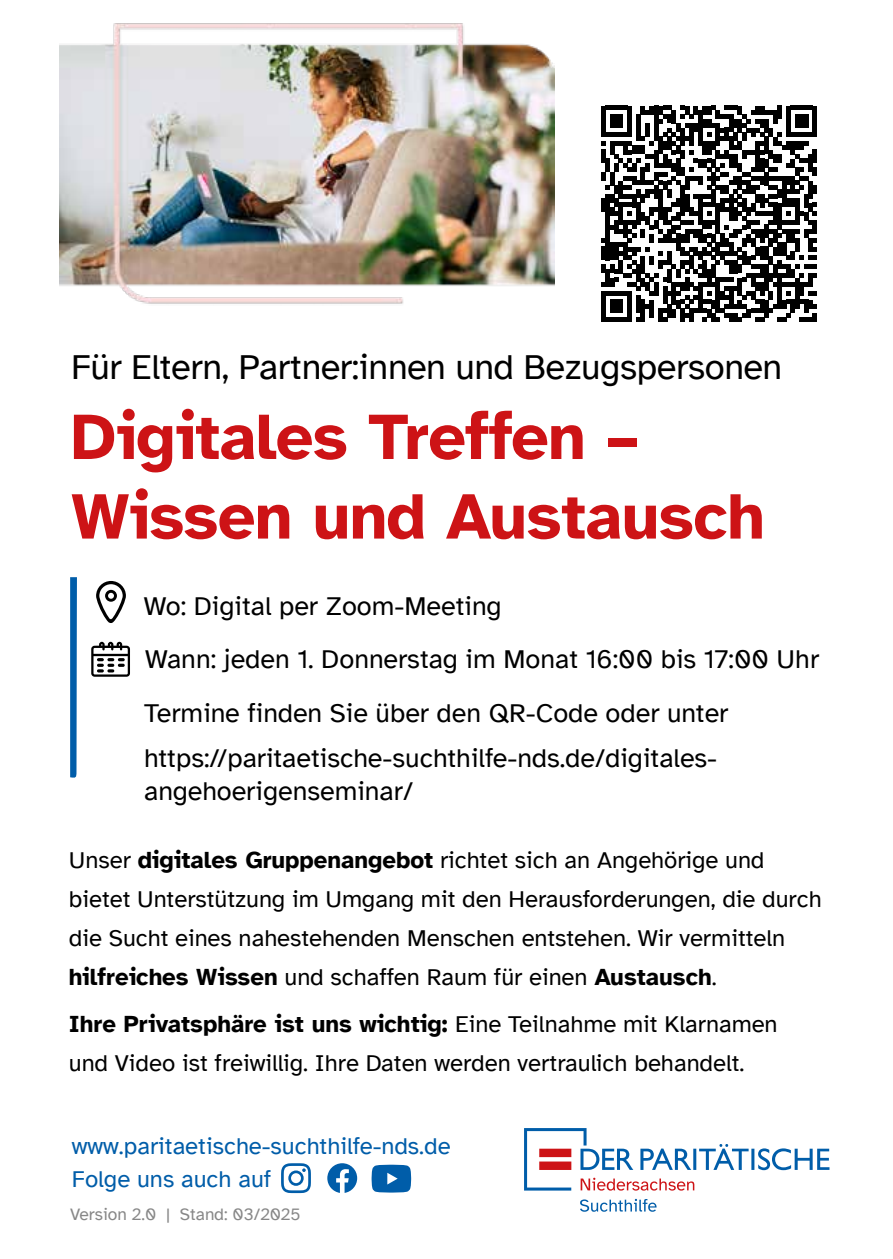
<style>
.page{position:relative;width:893px;height:1259px;background:#fff}
.page>*{position:absolute;margin:0;border:0;box-sizing:border-box;transform-origin:0 0}
.t1{font:700 66.3px/79.5px "Atkinson Hyperlegible";letter-spacing:-.01em;color:#cd1316}
.t2{font:36.3px "Atkinson Hyperlegible";letter-spacing:-.01em;color:#000}
.t3{font:27px/53.7px "Atkinson Hyperlegible";color:#000}
.t4{font:24px/39px "Atkinson Hyperlegible";color:#000}
.t5{font:24px/33px "Atkinson Hyperlegible";color:#005da9}
.t6{font:17.4px "Atkinson Hyperlegible";color:#878787}
.s1{font-weight:700}
</style>
<div class="page">
<svg style="left:96px;top:581px;width:30px;height:42px"></svg>
<svg style="left:91px;top:642px;width:39px;height:35px"></svg>
<svg style="left:524px;top:1128px;width:305px;height:62px"></svg>
<svg style="left:580px;top:1198px;width:77px;height:13px"></svg>
<svg style="left:281px;top:1163px;width:30px;height:30px"></svg>
<svg style="left:327px;top:1163px;width:30px;height:30px"></svg>
<svg style="left:372px;top:1164px;width:39px;height:28px"></svg>
<svg style="left:601px;top:106px;width:216px;height:216px"></svg>
<svg style="left:70px;top:577px;width:7px;height:201px"></svg>
<img style="left:59px;top:23px;width:495px;height:281px">
<h2 class="t2" style="left:71px;top:347px;width:713px">Für Eltern, Partner:innen und Bezugspersonen</h2>
<h1 class="t1" style="left:71px;top:397px;width:696px">Digitales Treffen –<br>Wissen und Austausch</h1>
<p class="t3" style="left:144px;top:579px;width:677px">Wo: Digital per Zoom-Meeting<br>Wann: jeden 1. Donnerstag im Monat 16:00 bis 17:00 Uhr<br>Termine finden Sie über den QR-Code oder unter</p>
<p class="t3" style="left:144px;top:742px;width:574px;line-height:33px">https://paritaetische-suchthilfe-nds.de/digitales&shy;angehoerigenseminar/</p>
<p class="t4" style="left:69px;top:840px;width:754px">Unser <span class="s1">digitales Gruppenangebot</span> richtet sich an Angehörige und bietet Unterstützung im Umgang mit den Herausforderungen, die durch die Sucht eines nahestehenden Menschen entstehen. Wir vermitteln <span class="s1">hilfreiches Wissen</span> und schaffen Raum für einen <span class="s1">Austausch</span>.</p>
<p class="t4" style="left:69px;top:1005px;width:710px"><span class="s1">Ihre Privatsphäre ist uns wichtig:</span> Eine Teilnahme mit Klarnamen und Video ist freiwillig. Ihre Daten werden vertraulich behandelt.</p>
<p class="t5" style="left:72px;top:1129px;width:380px">www.paritaetische-suchthilfe-nds.de<br>Folge uns auch auf</p>
<p class="t6" style="left:70px;top:1204px;width:232px">Version 2.0 | Stand: 03/2025</p>
</div>
